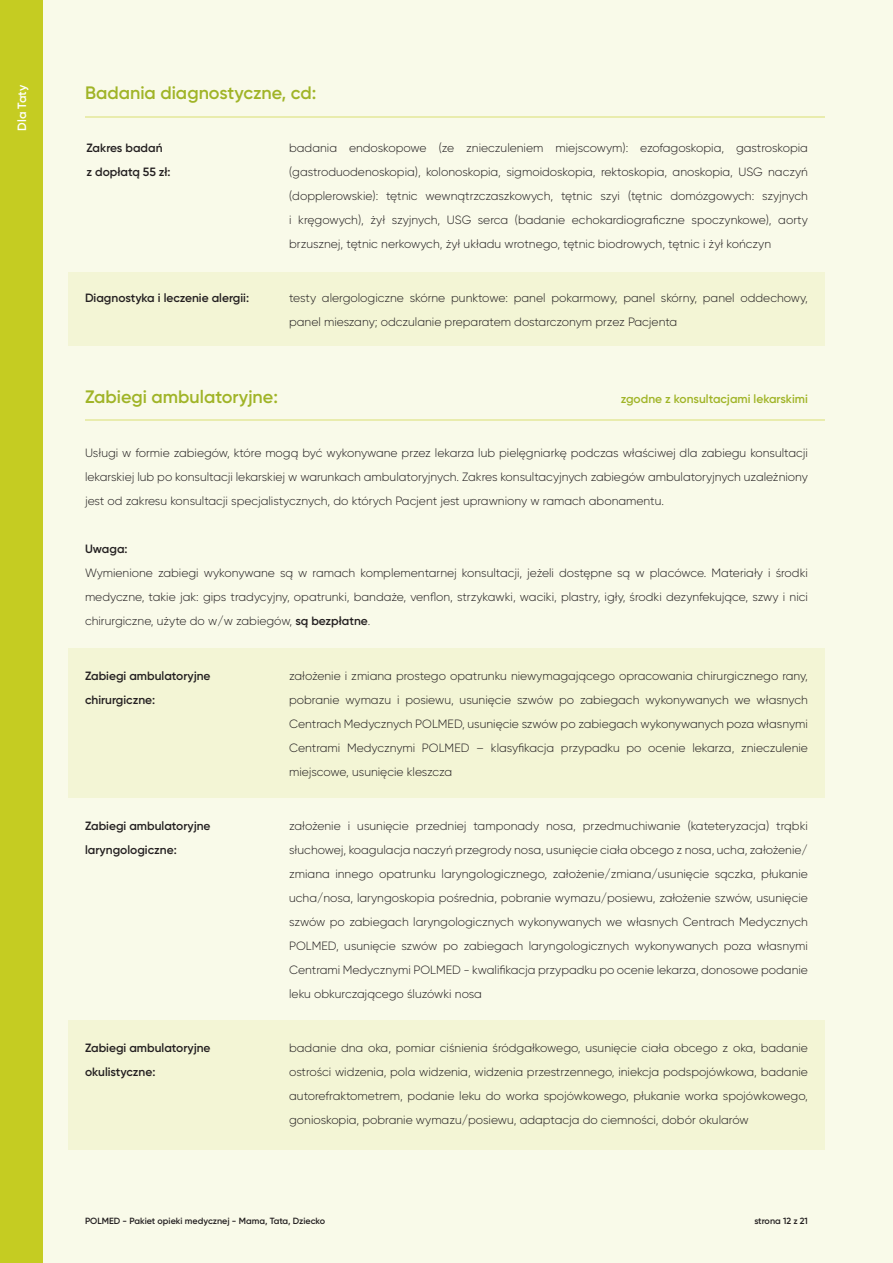
<style>
.page{position:relative;width:893px;height:1263px;background:#f9fae9}
.page>*{position:absolute;margin:0;border:0;box-sizing:border-box;transform-origin:0 0}
.t1{font:600 18px "Gilroy";color:#a0b427}
.t2{font:300 12px/24px "Gilroy";color:#231f20;text-align:justify}
.t3{font:600 12px/24px "Gilroy";color:#231f20}
.t4{font:600 12px "Gilroy";color:#a0b427}
.t5{font:600 12px "Gilroy";color:#fff}
.t6{font:600 9px "Gilroy";color:#231f20}
.s1{font-weight:600}
</style>
<div class="page">
<hr style="left:85px;top:419px;width:740px;height:2px;background:#c5cc22">
<div style="left:68px;top:648px;width:757px;height:150px;background:#f3f5d5"></div>
<div style="left:68px;top:272px;width:757px;height:73px;background:#f3f5d5"></div>
<div style="left:68px;top:1020px;width:757px;height:129px;background:#f3f5d5"></div>
<hr style="left:85px;top:116px;width:740px;height:2px;background:#c5cc22">
<div style="left:0;top:0;width:43px;height:1263px;background:#c5cc22"></div>
<p class="t5" style="left:14px;top:131px;width:47px;rotate:-90deg">Dla Taty</p>
<h1 class="t1" style="left:85px;top:82px;width:233px">Badania diagnostyczne, cd:</h1>
<p class="t3" style="left:86px;top:136px;width:86px">Zakres badań z dopłatą 55 zł:</p>
<p class="t3" style="left:85px;top:285px;width:166px">Diagnostyka i leczenie alergii:</p>
<p class="t2" style="left:289px;top:136px;width:520px">badania endoskopowe (ze znieczuleniem miejscowym): ezofagoskopia, gastroskopia (gastroduodenoskopia), kolonoskopia, sigmoidoskopia, rektoskopia, anoskopia, USG naczyń (dopplerowskie): tętnic wewnątrzczaszkowych, tętnic szyi (tętnic domózgowych: szyjnych i kręgowych), żył szyjnych, USG serca (badanie echokardiograficzne spoczynkowe), aorty brzusznej, tętnic nerkowych, żył układu wrotnego, tętnic biodrowych, tętnic i żył kończyn</p>
<p class="t2" style="left:289px;top:285px;width:520px">testy alergologiczne skórne punktowe: panel pokarmowy, panel skórny, panel oddechowy, panel mieszany; odczulanie preparatem dostarczonym przez Pacjenta</p>
<h1 class="t1" style="left:85px;top:385px;width:194px">Zabiegi ambulatoryjne:</h1>
<p class="t4" style="left:621px;top:391px;width:189px">zgodne z konsultacjami lekarskimi</p>
<p class="t2" style="left:85px;top:441px;width:724px">Usługi w formie zabiegów, które mogą być wykonywane przez lekarza lub pielęgniarkę podczas właściwej dla zabiegu konsultacji lekarskiej lub po konsultacji lekarskiej w warunkach ambulatoryjnych. Zakres konsultacyjnych zabiegów ambulatoryjnych uzależniony jest od zakresu konsultacji specjalistycznych, do których Pacjent jest uprawniony w ramach abonamentu.</p>
<p class="t3" style="left:85px;top:537px;width:44px">Uwaga:</p>
<p class="t2" style="left:85px;top:561px;width:724px">Wymienione zabiegi wykonywane są w ramach komplementarnej konsultacji, jeżeli dostępne są w placówce. Materiały i środki medyczne, takie jak: gips tradycyjny, opatrunki, bandaże, venflon, strzykawki, waciki, plastry, igły, środki dezynfekujące, szwy i nici chirurgiczne, użyte do w/w zabiegów, <span class="s1">są bezpłatne</span>.</p>
<p class="t3" style="left:85px;top:664px;width:127px">Zabiegi ambulatoryjne chirurgiczne:</p>
<p class="t2" style="left:289px;top:663px;width:520px">założenie i zmiana prostego opatrunku niewymagającego opracowania chirurgicznego rany, pobranie wymazu i posiewu, usunięcie szwów po zabiegach wykonywanych we własnych Centrach Medycznych POLMED, usunięcie szwów po zabiegach wykonywanych poza własnymi Centrami Medycznymi POLMED – klasyfikacja przypadku po ocenie lekarza, znieczulenie miejscowe, usunięcie kleszcza</p>
<p class="t3" style="left:85px;top:814px;width:127px">Zabiegi ambulatoryjne laryngologiczne:</p>
<p class="t2" style="left:289px;top:814px;width:520px">założenie i usunięcie przedniej tamponady nosa, przedmuchiwanie (kateteryzacja) trąbki słuchowej, koagulacja naczyń przegrody nosa, usunięcie ciała obcego z nosa, ucha, założenie/ zmiana innego opatrunku laryngologicznego, założenie/zmiana/usunięcie sączka, płukanie ucha/nosa, laryngoskopia pośrednia, pobranie wymazu/posiewu, założenie szwów, usunięcie szwów po zabiegach laryngologicznych wykonywanych we własnych Centrach Medycznych POLMED, usunięcie szwów po zabiegach laryngologicznych wykonywanych poza własnymi Centrami Medycznymi POLMED - kwalifikacja przypadku po ocenie lekarza, donosowe podanie leku obkurczającego śluzówki nosa</p>
<p class="t3" style="left:85px;top:1036px;width:127px">Zabiegi ambulatoryjne okulistyczne:</p>
<p class="t2" style="left:289px;top:1036px;width:520px">badanie dna oka, pomiar ciśnienia śródgałkowego, usunięcie ciała obcego z oka, badanie ostrości widzenia, pola widzenia, widzenia przestrzennego, iniekcja podspojówkowa, badanie autorefraktometrem, podanie leku do worka spojówkowego, płukanie worka spojówkowego, gonioskopia, pobranie wymazu/posiewu, adaptacja do ciemności, dobór okularów</p>
<p class="t6" style="left:85px;top:1215px;width:242px">POLMED - Pakiet opieki medycznej - Mama, Tata, Dziecko</p>
<p class="t6" style="left:754px;top:1215px;width:55px">strona 12 z 21</p>
</div>
